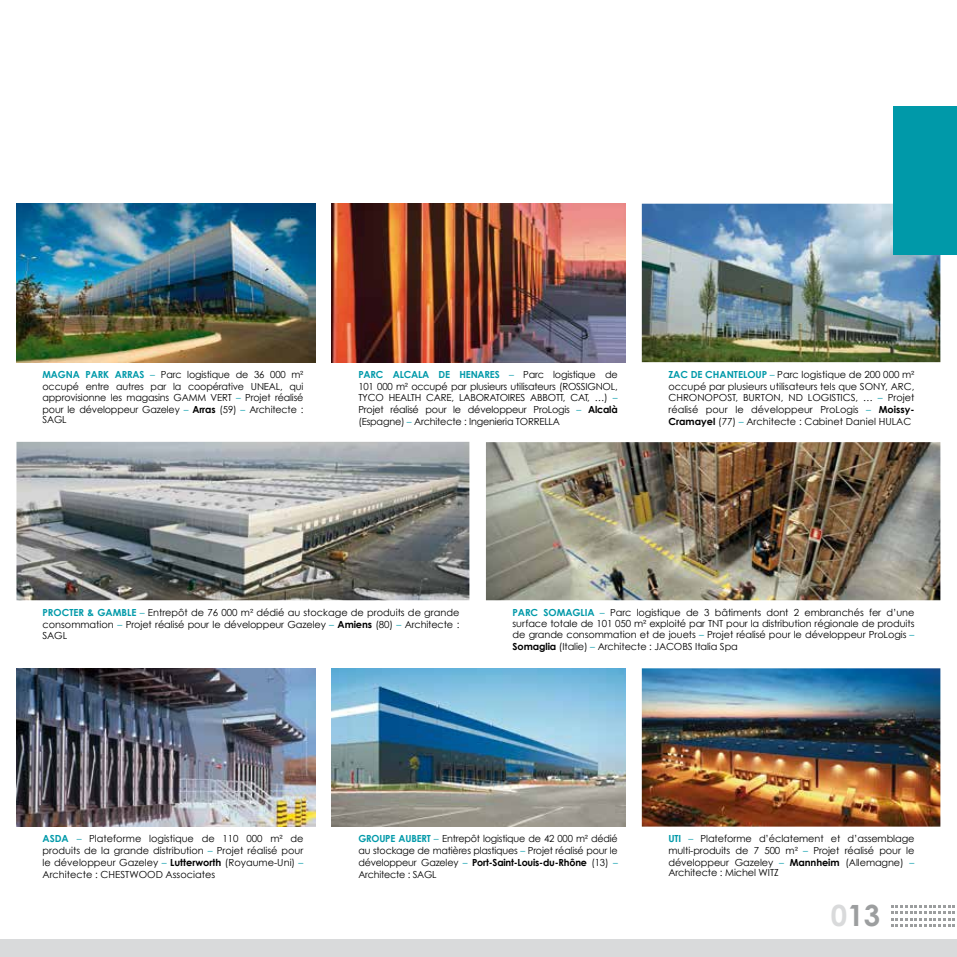
<style>
.page{position:relative;width:957px;height:957px;background:#fff}
.page>*{position:absolute;margin:0;border:0;box-sizing:border-box;transform-origin:0 0}
.t1{font:700 29.25px "Century Gothic";color:#9c9e9f}
.t2{font:9.75px/11.7px "Century Gothic";letter-spacing:-.01em;color:#000;text-align:justify}
.t3{font:700 9.75px "Century Gothic";letter-spacing:-.02em;color:#0099a9}
.s1{color:#0099a9}
.s2{font-weight:700}
.s3{font-weight:700;color:#0099a9}
.s4{color:#d9dadb}
</style>
<div class="page">
<img style="left:332px;top:204px;width:293px;height:158px">
<img style="left:16px;top:204px;width:299px;height:158px">
<img style="left:642px;top:204px;width:298px;height:158px">
<img style="left:332px;top:668px;width:293px;height:158px">
<img style="left:16px;top:442px;width:453px;height:158px">
<img style="left:486px;top:442px;width:454px;height:158px">
<img style="left:642px;top:668px;width:298px;height:158px">
<img style="left:16px;top:668px;width:299px;height:158px">
<div style="left:0;top:940px;width:957px;height:17px;background:#d9dadb"></div>
<div style="left:893px;top:106px;width:64px;height:149px;background:#0099a9"></div>
<svg style="left:891px;top:905px;width:64px;height:21px"></svg>
<p class="t2" style="left:43px;top:368px;width:262px;text-indent:108px"><span class="s1">–</span> Parc logistique de 36 000 m² occupé entre autres par la coopérative UNEAL, qui approvisionne les magasins GAMM VERT <span class="s1">–</span> Projet réalisé pour le développeur Gazeley <span class="s1">–</span> <span class="s2">Arras</span> (59) <span class="s1">–</span> Architecte :</p>
<p class="t2" style="left:43px;top:414px;width:26px">SAGL</p>
<p class="t3" style="left:43px;top:368px;width:31px">MAGNA</p>
<p class="t3" style="left:86px;top:368px;width:37px">PAR K ARRAS</p>
<p class="t2" style="left:358px;top:368px;width:261px;text-indent:151px"><span class="s1">–</span> Parc logistique de 101 000 m² occupé par plusieurs utilisateurs (ROSSIGNOL, TYCO HEALTH CARE, LABORATOIRES ABBOTT, CAT, …) <span class="s1">– </span>Projet réalisé pour le développeur ProLogis <span class="s1">–</span> <span class="s2">Alcalà </span>(Espagne) <span class="s1">–</span> Architecte : Ingenieria TORRELLA</p>
<p class="t3" style="left:358px;top:368px;width:7px">PARC</p>
<p class="t3" style="left:393px;top:368px;width:80px">ALCALA DE HENARES</p>
<p class="t2" style="left:668px;top:368px;width:247px;text-indent:75px"><span class="s3">LOUP</span> <span class="s1">–</span> Parc logistique de 200 000 m² occupé par plusieurs utilisateurs tels que SONY, ARC, CHRONOPOST, BURTON, ND LOGISTICS, … <span class="s1">–</span> Projet réalisé pour le développeur ProLogis <span class="s1">–</span> <span class="s2">Moissy-Cramayel</span> (77) <span class="s1">–</span> Architecte : Cabinet Daniel HULAC</p>
<p class="t3" style="left:668px;top:368px;width:58px">ZAC DE CHANTE</p>
<p class="t2" style="left:43px;top:606px;width:418px;text-indent:45px"><span class="s3">&amp; GAMBLE</span> <span class="s1">–</span> Entrepôt de 76 000 m² dédié au stockage de produits de grande consommation <span class="s1">–</span> Projet réalisé pour le développeur Gazeley <span class="s1">–</span> <span class="s2">Amiens</span> (80) <span class="s1">–</span> Architecte :<br>SAGL</p>
<p class="t3" style="left:512px;top:606px;width:8px">PARC</p>
<p class="t2" style="left:512px;top:607px;width:403px;line-height:10.5px;text-align:right"><span class="s3">SOMAGLIA</span> <span class="s1">–</span> Parc logistique de 3 bâtiments dont 2 embranchés fer d’une surface totale de 101 050 m² exploité par TNT pour la distribution régionale de produits</p>
<p class="t2" style="left:512px;top:629px;width:403px">de grande consommation et de jouets <span class="s1">–</span> Projet réalisé pour le développeur ProLogis <span class="s1">–<br></span><span class="s2">Somaglia</span> (Italie) <span class="s1">–</span> Architecte : JACOBS Italia Spa</p>
<p class="t3" style="left:43px;top:606px;width:26px">PROCTER</p>
<p class="t2" style="left:43px;top:833px;width:262px"><span class="s3">ASDA</span> <span class="s1">–</span> Plateforme logistique de 110 000 m² de produits de la grande distribution <span class="s1">–</span> Projet réalisé pour le développeur Gazeley <span class="s1">–</span> <span class="s2">Lutterworth</span> (Royaume-Uni) <span class="s1">– </span>Architecte : CHESTWOOD Associates</p>
<p class="t2" style="left:668px;top:833px;width:247px"><span class="s3">UTI</span> <span class="s1">–</span> Plateforme d’éclatement et d’assemblage multi-produits de 7 500 m² <span class="s1">–</span> Projet réalisé pour le développeur Gazeley <span class="s1">–</span> <span class="s2">Mannheim</span> (Allemagne) <span class="s1">–</span></p>
<p class="t2" style="left:358px;top:833px;width:261px;text-indent:76px"><span class="s1">–</span> Entrepôt logistique de 42 000 m² dédié au stockage de matières plastiques <span class="s1">–</span> Projet réalisé pour le développeur Gazeley <span class="s1">–</span> <span class="s2">Port-Saint-Louis-du-Rhône</span> (13) <span class="s1">– </span>Architecte : SAGL</p>
<p class="t3" style="left:358px;top:833px;width:64px">GROUPE AUBERT</p>
<p class="t2" style="left:668px;top:867px;width:112px">Architecte : Michel WITZ</p>
<h1 class="t1" style="left:831px;top:897px;width:51px"><span class="s4">0</span>13</h1>
</div>
